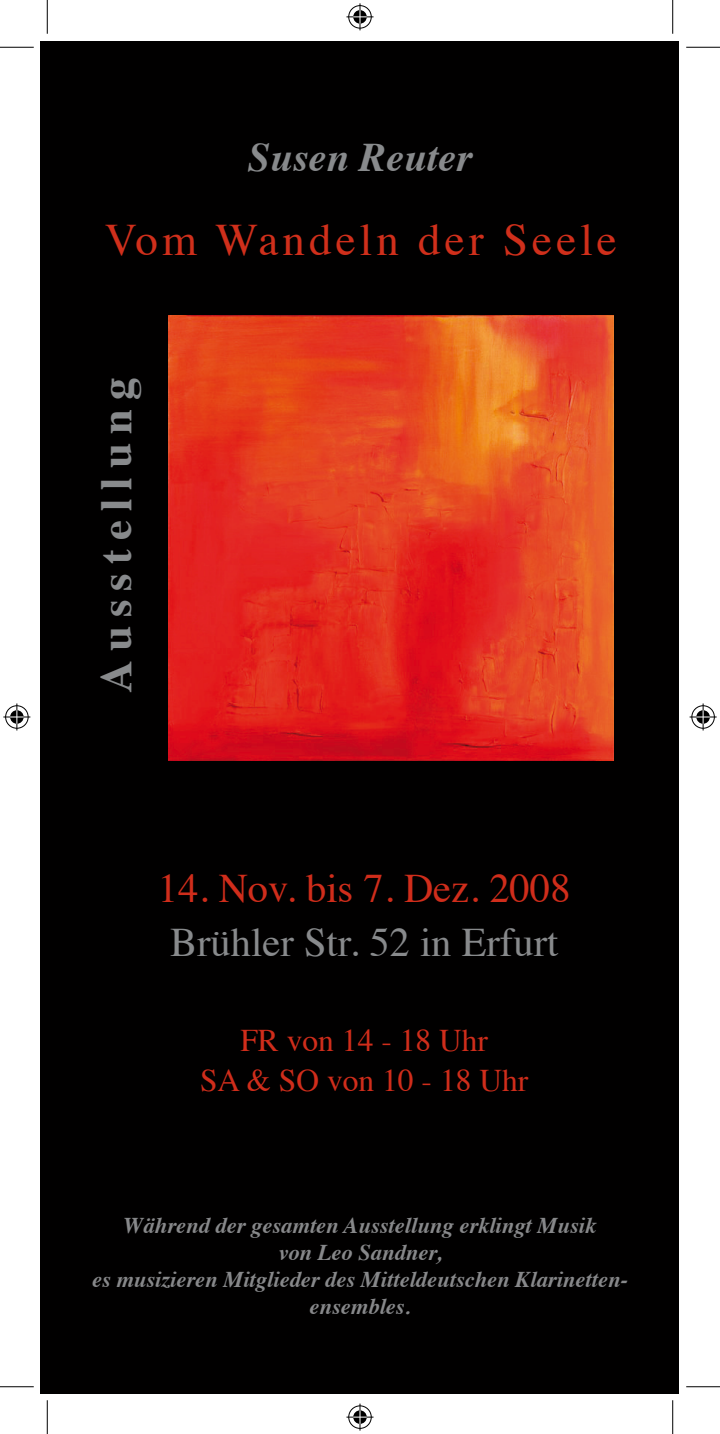
<style>
.page{position:relative;width:720px;height:1434px;background:#fff}
.page>*{position:absolute;margin:0;border:0;box-sizing:border-box;transform-origin:0 0}
.t1{font:45px "Times";letter-spacing:.09em;color:#d02f1b}
.t2{font:700 45px "Times";letter-spacing:.2em;color:#888a8c}
.t3{font:40.5px "Times";color:#888a8c}
.t4{font:40.5px "Times";color:#d02d1b}
.t5{font:italic 700 40.5px "Times";color:#888a8c}
.t6{font:31.5px/40.5px "Times";color:#d02d1b;text-align:center}
.t7{font:italic 700 22.5px/27px "Times";color:#87888a;text-align:center}
</style>
<div class="page">
<div style="left:41px;top:41px;width:638px;height:1352px;background:#010000"></div>
<img style="left:168px;top:315px;width:445px;height:445px">
<hr style="left:0;top:47px;width:34px;height:1px;background:#000">
<hr style="left:686px;top:47px;width:34px;height:1px;background:#000">
<hr style="left:0;top:1386px;width:34px;height:1px;background:#000">
<hr style="left:686px;top:1386px;width:34px;height:1px;background:#000">
<hr style="left:47px;top:0;width:1px;height:34px;background:#000">
<hr style="left:47px;top:1400px;width:1px;height:34px;background:#000">
<hr style="left:672px;top:0;width:1px;height:34px;background:#000">
<hr style="left:672px;top:1400px;width:1px;height:34px;background:#000">
<svg style="left:346px;top:3px;width:27px;height:27px"></svg>
<svg style="left:346px;top:1403px;width:27px;height:27px"></svg>
<svg style="left:3px;top:703px;width:27px;height:27px"></svg>
<svg style="left:689px;top:703px;width:27px;height:27px"></svg>
<h2 class="t5" style="left:248px;top:120px;width:225px">Susen Reuter</h2>
<h1 class="t1" style="left:105px;top:198px;width:513px">Vom Wandeln der Seele</h1>
<h1 class="t2" style="left:73px;top:692px;width:317px;rotate:-90deg">Ausstellung</h1>
<h2 class="t4" style="left:158px;top:851px;width:414px">14. Nov. bis 7. Dez. 2008</h2>
<h2 class="t3" style="left:170px;top:904px;width:390px">Brühler Str. 52 in Erfurt</h2>
<h3 class="t6" style="left:200px;top:1017px;width:330px">FR von 14 - 18 Uhr<br>SA &amp; SO von 10 - 18 Uhr</h3>
<p class="t7" style="left:92px;top:1210px;width:537px">Während der gesamten Ausstellung erklingt Musik<br>von Leo Sandner,<br>es musizieren Mitglieder des Mitteldeutschen Klarinetten&shy;ensembles.</p>
</div>
